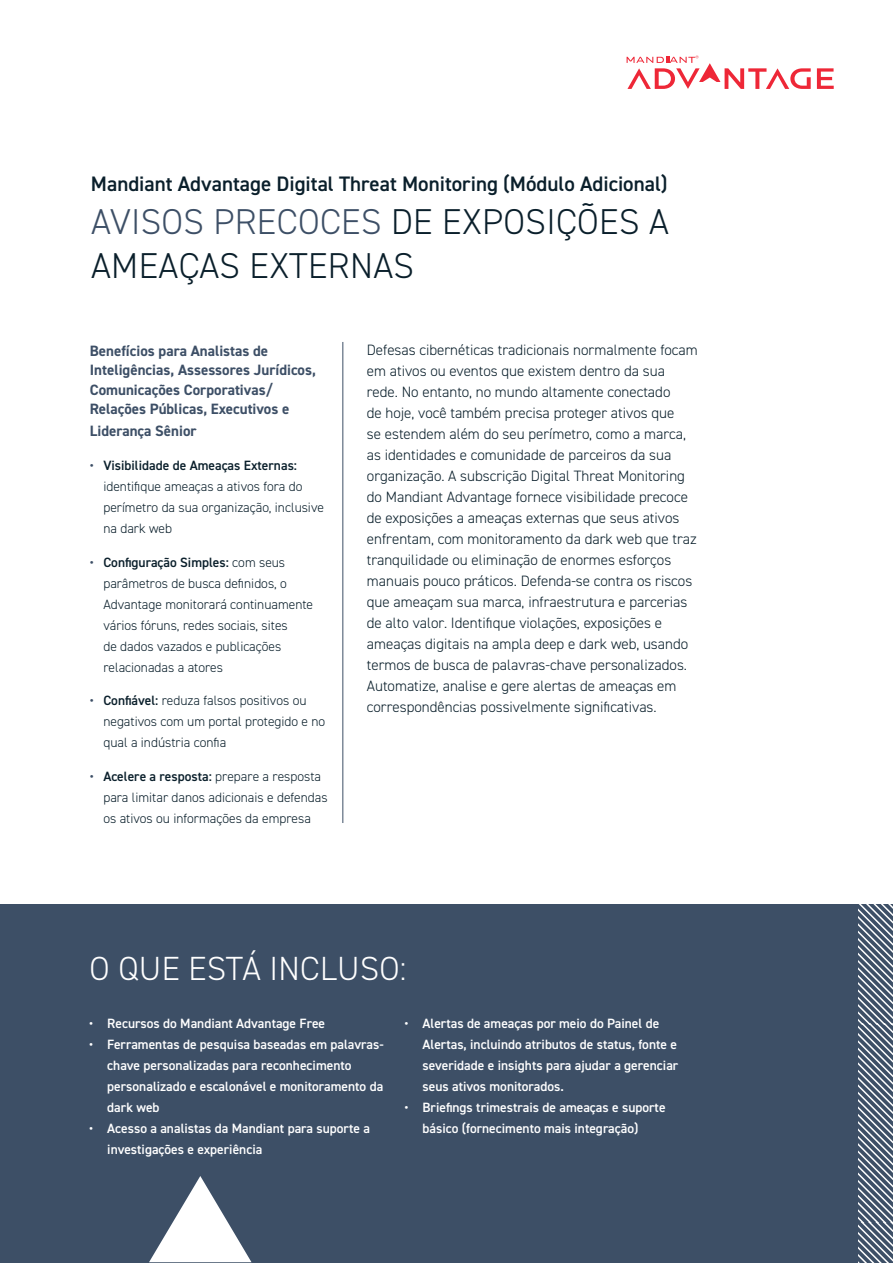
<style>
.page{position:relative;width:893px;height:1263px;background:#fff}
.page>*{position:absolute;margin:0;border:0;box-sizing:border-box;transform-origin:0 0}
.t1{font:300 36px/43.2px "DIN2014";letter-spacing:.01em;color:#0a1f2b}
.t2{font:300 33.6px "DIN2014";letter-spacing:.01em;color:#fff}
.t3{font:600 21px "DIN2014";color:#0a1f2b}
.t4{font:300 15px/21px "DIN2014";color:#0a1f2b}
.t5{font:700 15px/19.5px "DIN2014";color:#3d4f66}
.t6{font:300 13.5px/21px "DIN2014";color:#0a1f2b}
.t7{font:600 13.5px/21px "DIN2014";color:#fff}
.s1{color:#3d4f66}
.s2{font-weight:600;color:#3d4f66}
.s3{font-weight:600}
</style>
<div class="page">
<svg style="left:817px;top:68px;width:17px;height:21px"></svg>
<svg style="left:627px;top:55px;width:184px;height:34px"></svg>
<hr style="left:342px;top:342px;width:1px;height:481px;background:#3d4f66">
<div style="left:0;top:905px;width:893px;height:358px;background:#3d4f66"></div>
<svg style="left:858px;top:905px;width:35px;height:358px"></svg>
<svg style="left:149px;top:1176px;width:102px;height:86px"></svg>
<p class="t3" style="left:91px;top:170px;width:578px">Mandiant Advantage Digital Threat Monitoring (Módulo Adicional)</p>
<p class="t1" style="left:91px;top:200px;width:579px"><span class="s1">AVISOS PRECOCES</span> DE EXPOSIÇÕES A<br>AMEAÇAS EXTERNAS</p>
<p class="t5" style="left:90px;top:341px;width:228px">Benefícios para Analistas de Inteligências, Assessores Jurídicos, Comunicações Corporativas/ Relações Públicas, Executivos e</p>
<p class="t5" style="left:90px;top:421px;width:108px">Liderança Sênior</p>
<p class="t6" style="left:103px;top:455px;width:222px;text-indent:-14px"><span class="s2">•</span> <span class="s3">Visibilidade de Ameaças Externas: </span>identifique ameaças a ativos fora do perímetro da sua organização, inclusive na dark web</p>
<p class="t6" style="left:103px;top:551px;width:211px;text-indent:-14px"><span class="s2">•</span> <span class="s3">Configuração Simples:</span> com seus parâmetros de busca definidos, o<br>Advantage monitorará continuamente vários fóruns, redes sociais, sites<br>de dados vazados e publicações relacionadas a atores</p>
<p class="t6" style="left:103px;top:690px;width:223px;text-indent:-14px"><span class="s2">•</span> <span class="s3">Confiável:</span> reduza falsos positivos ou negativos com um portal protegido e no qual a indústria confia</p>
<p class="t6" style="left:103px;top:766px;width:226px;text-indent:-14px"><span class="s2">•</span> <span class="s3">Acelere a resposta:</span> prepare a resposta para limitar danos adicionais e defendas os ativos ou informações da empresa</p>
<p class="t4" style="left:367px;top:339px;width:332px">Defesas cibernéticas tradicionais normalmente focam em ativos ou eventos que existem dentro da sua rede. No entanto, no mundo altamente conectado<br>de hoje, você também precisa proteger ativos que<br>se estendem além do seu perímetro, como a marca, as identidades e comunidade de parceiros da sua organização. A subscrição Digital Threat Monitoring do Mandiant Advantage fornece visibilidade precoce de exposições a ameaças externas que seus ativos enfrentam, com monitoramento da dark web que traz tranquilidade ou eliminação de enormes esforços manuais pouco práticos. Defenda-se contra os riscos que ameaçam sua marca, infraestrutura e parcerias de alto valor. Identifique violações, exposições e ameaças digitais na ampla deep e dark web, usando termos de busca de palavras-chave personalizados.<br>Automatize, analise e gere alertas de ameaças em correspondências possivelmente significativas.</p>
<p class="t2" style="left:89px;top:947px;width:318px">O QUE ESTÁ INCLUSO:</p>
<p class="t7" style="left:89px;top:1012px;width:237px">• Recursos do Mandiant Advantage Free</p>
<p class="t7" style="left:107px;top:1033px;width:278px;text-indent:-18px">• Ferramentas de pesquisa baseadas em palavras&shy;chave personalizadas para reconhecimento personalizado e escalonável e monitoramento da dark web</p>
<p class="t7" style="left:107px;top:1117px;width:264px;text-indent:-18px">• Acesso a analistas da Mandiant para suporte a investigações e experiência</p>
<p class="t7" style="left:422px;top:1012px;width:257px;text-indent:-18px">• Alertas de ameaças por meio do Painel de Alertas, incluindo atributos de status, fonte e severidade e insights para ajudar a gerenciar seus ativos monitorados.</p>
<p class="t7" style="left:422px;top:1096px;width:245px;text-indent:-18px">• Briefings trimestrais de ameaças e suporte básico (fornecimento mais integração)</p>
</div>
